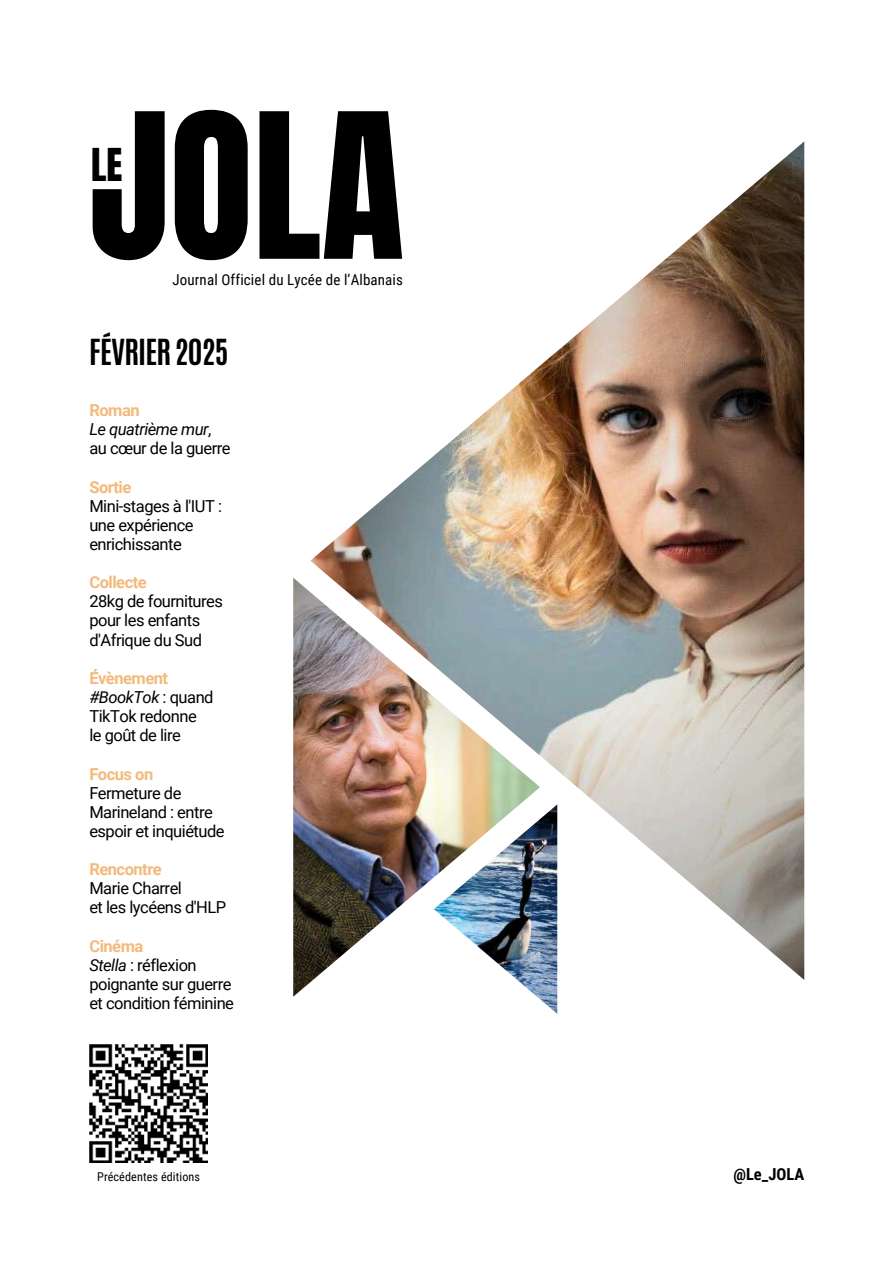
<style>
.page{position:relative;width:894px;height:1264px;background:#fff}
.page>*{position:absolute;margin:0;border:0;box-sizing:border-box;transform-origin:0 0}
.t1{font:171.75px "Anton";color:#000}
.t2{font:38.55px "Anton";color:#000}
.t3{font:700 30px "Antonio";letter-spacing:-.03em;color:#000}
.t4{font:16.5px/19.2px "Roboto";letter-spacing:-.03em;color:#000}
.t5{font:700 16.5px "Roboto";letter-spacing:-.03em;color:#f3ba7c}
.t6{font:700 16.5px "Roboto Condensed";color:#000}
.t7{font:15px "Roboto Condensed";letter-spacing:.01em;color:#000}
.t8{font:12.15px "Roboto Condensed";letter-spacing:-.24em;color:#000}
.s1{font-weight:700;color:#f3ba7c}
.s2{font-style:italic}
</style>
<div class="page">
<img style="left:536px;top:979px;width:21px;height:34px">
<img style="left:293px;top:578px;width:247px;height:418px">
<img style="left:310px;top:141px;width:494px;height:838px">
<svg style="left:89px;top:1044px;width:119px;height:119px"></svg>
<h1 class="t1" style="left:89px;top:63px;width:316px">JOLA</h1>
<p class="t7" style="left:172px;top:271px;width:232px">Journal Officiel du Lycée de l’Albanais</p>
<h2 class="t2" style="left:91px;top:137px;width:33px">LE</h2>
<h3 class="t3" style="left:89px;top:330px;width:141px">FÉVRIER2025</h3>
<p class="t4" style="left:89px;top:401px;width:143px"><span class="s1">Roman<br></span><span class="s2">Le quatrième mur</span>, au cœur de la guerre</p>
<p class="t5" style="left:89px;top:477px;width:43px">Sortie</p>
<p class="t4" style="left:89px;top:496px;width:134px">Mini-stages à l'IUT : une expérience enrichissante</p>
<p class="t5" style="left:89px;top:573px;width:59px">Collecte</p>
<p class="t4" style="left:89px;top:592px;width:135px">28kg de fournitures pour les enfants d'Afrique du Sud</p>
<p class="t4" style="left:89px;top:668px;width:126px"><span class="s1">Évènement </span><span class="s2">#BookTok</span> : quand<br>TikTok redonne<br>le goût de lire</p>
<p class="t5" style="left:89px;top:764px;width:65px">Focus on</p>
<p class="t4" style="left:89px;top:783px;width:137px">Fermeture de<br>Marineland : entre espoir et inquiétude</p>
<p class="t5" style="left:89px;top:859px;width:74px">Rencontre</p>
<p class="t4" style="left:89px;top:879px;width:138px">Marie Charrel<br>et les lycéens d'HLP</p>
<p class="t4" style="left:89px;top:936px;width:146px"><span class="s1">Cinéma<br></span><span class="s2">Stella</span> : réflexion poignante sur guerre et condition féminine</p>
<p class="t8" style="left:97px;top:1169px;width:104px">PVr éecr sé idoenn nt eusméédr i tqi ou ne s</p>
<p class="t6" style="left:733px;top:1164px;width:72px">@Le_JOLA</p>
</div>
